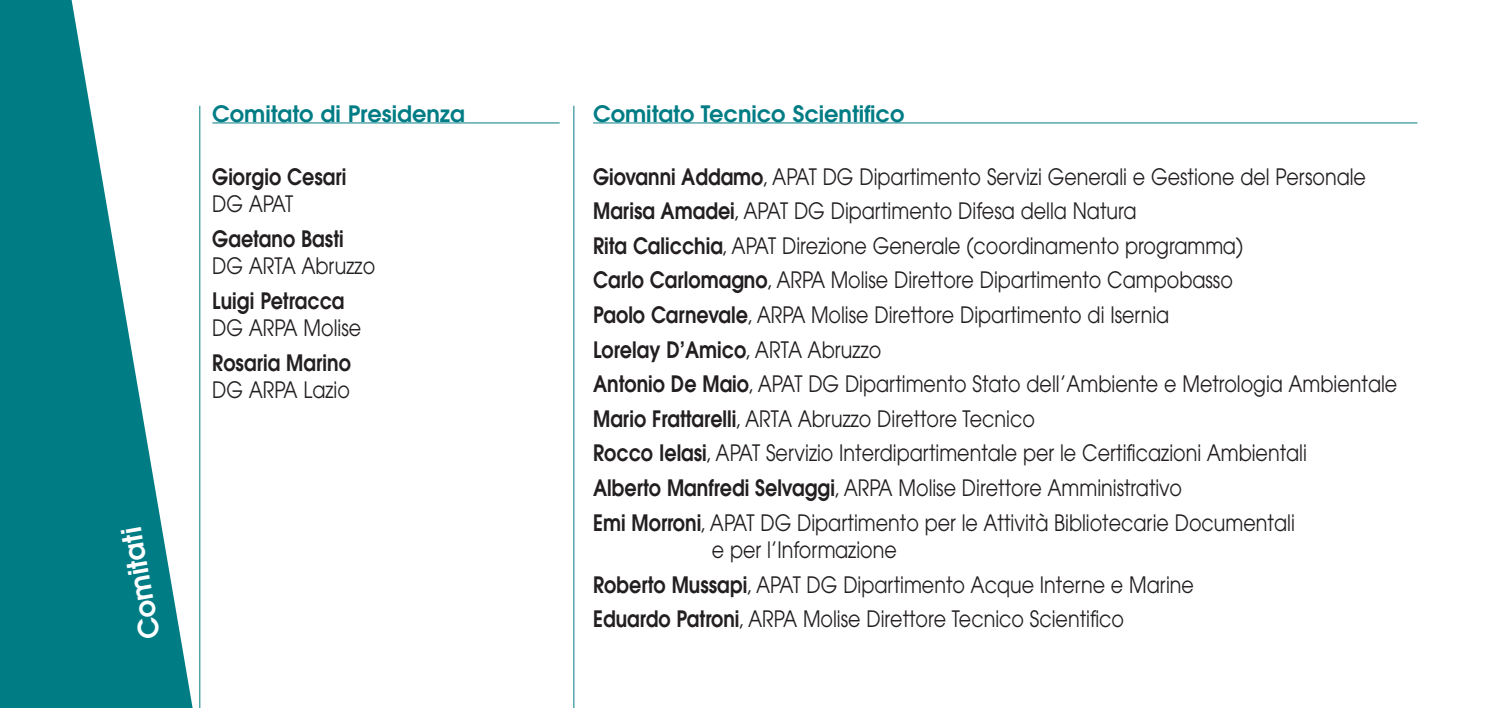
<style>
.page{position:relative;width:1488px;height:708px;background:#fff}
.page>*{position:absolute;margin:0;border:0;box-sizing:border-box;transform-origin:0 0}
.t1{font:600 27.5px "Avant Garde";color:#fff}
.t2{font:22.5px/34.5px "Avant Garde";color:#231f20;scale:.85 1}
.t3{font:600 22.5px "Avant Garde";color:#231f20;scale:.85 1}
.t4{font:600 22.5px "Avant Garde";color:#007c85}
.s1{font-weight:600}
</style>
<div class="page">
<svg style="left:0;top:0;width:200px;height:707px;fill:#007c85"></svg>
<hr style="left:593px;top:122px;width:824px;height:1px;background:#007c85">
<hr style="left:212px;top:122px;width:347px;height:1px;background:#007c85">
<hr style="left:573px;top:106px;width:1px;height:601px;background:#007c85">
<hr style="left:199px;top:106px;width:1px;height:601px;background:#007c85">
<p class="t1" style="left:140px;top:640px;width:114px;rotate:-100deg">Comitati</p>
<p class="t4" style="left:212px;top:106px;width:254px">Comitato di Presidenza</p>
<p class="t3" style="left:212px;top:168px;width:159px">Giorgio Cesari</p>
<p class="t2" style="left:212px;top:189px;width:97px">DG APAT</p>
<p class="t3" style="left:212px;top:230px;width:156px">Gaetano Basti</p>
<p class="t2" style="left:212px;top:251px;width:193px">DG ARTA Abruzzo</p>
<p class="t3" style="left:212px;top:292px;width:157px">Luigi Petracca</p>
<p class="t2" style="left:212px;top:313px;width:177px">DG ARPA Molise</p>
<p class="t3" style="left:212px;top:354px;width:165px">Rosaria Marino</p>
<p class="t2" style="left:212px;top:375px;width:163px">DG ARPA Lazio</p>
<p class="t4" style="left:593px;top:106px;width:313px">Comitato Tecnico Scientifico</p>
<p class="t2" style="left:593px;top:161px;width:947px"><span class="s1">Giovanni Addamo</span>, APAT DG Dipartimento Servizi Generali e Gestione del Personale <span class="s1">Marisa Amadei</span>, APAT DG Dipartimento Difesa della Natura<br><span class="s1">Rita Calicchia</span>, APAT Direzione Generale (coordinamento programma)<br><span class="s1">Carlo Carlomagno</span>, ARPA Molise Direttore Dipartimento Campobasso<br><span class="s1">Paolo Carnevale</span>, ARPA Molise Direttore Dipartimento di Isernia<br><span class="s1">Lorelay D’Amico</span>, ARTA Abruzzo<br><span class="s1">Antonio De Maio</span>, APAT DG Dipartimento Stato dell’Ambiente e Metrologia Ambientale <span class="s1">Mario Frattarelli</span>, ARTA Abruzzo Direttore Tecnico<br><span class="s1">Rocco Ielasi</span>, APAT Servizio Interdipartimentale per le Certificazioni Ambientali<br><span class="s1">Alberto Manfredi Selvaggi</span>, ARPA Molise Direttore Amministrativo<br><span class="s1">Emi Morroni</span>, APAT DG Dipartimento per le Attività Bibliotecarie Documentali</p>
<p class="t2" style="left:593px;top:534px;width:708px;text-indent:119px">e per l’Informazione<br><span class="s1">Roberto Mussapi</span>, APAT DG Dipartimento Acque Interne e Marine<br><span class="s1">Eduardo Patroni</span>, ARPA Molise Direttore Tecnico Scientifico</p>
</div>
